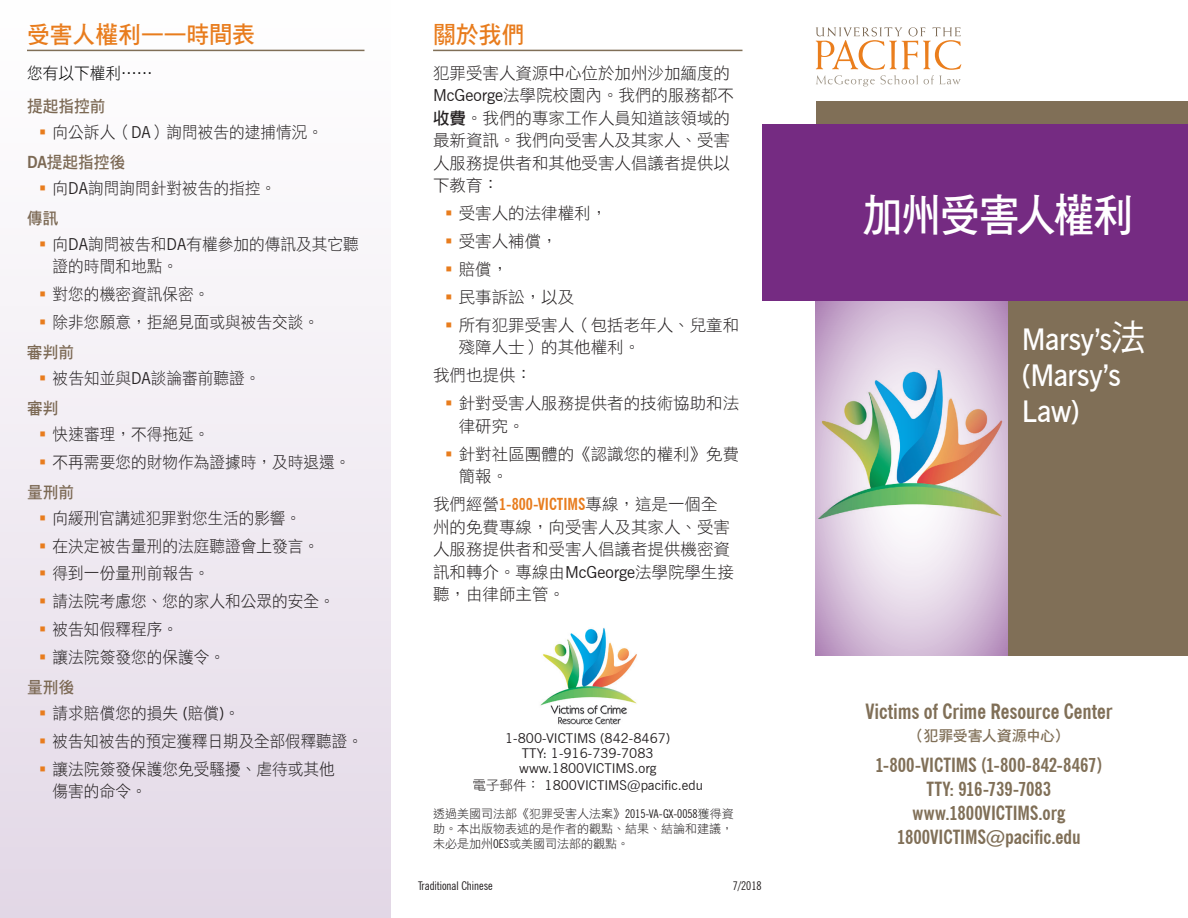
<style>
.page{position:relative;width:1188px;height:918px;background:#fff}
.page>*{position:absolute;margin:0;border:0;box-sizing:border-box;transform-origin:0 0}
.t1{font:45px "DF Hei Std W7";letter-spacing:-.045em;color:#fff;scale:.9 1}
.t2{font:600 30px/36px "News Gothic BT";letter-spacing:-.015em;color:#fff;scale:.95 1}
.t3{font:24px "DF Hei Std W7";color:#e87c1d;scale:.95 1}
.t4{font:700 condensed 21px "News Gothic BT";color:#806f57}
.t5{font:700 condensed 19.5px/24px "News Gothic BT";letter-spacing:-.005em;color:#806f57;text-align:center}
.t6{font:16.5px/22.5px "DF Hei Std W3";color:#231f20}
.t7{font:16.5px/22.5px "DF Hei Std W3";color:#231f20;scale:.95 1}
.t8{font:16.5px "DF Hei Std W7";color:#7c6954;scale:.95 1}
.t9{font:700 condensed 16.5px "News Gothic BT";color:#e87c1d}
.t10{font:16.5px "DF Hei Std W3";color:#231f20;scale:.94 1}
.t11{font:16.5px "DF Hei Std W3";color:#000;scale:.95 1}
.t12{font:15px "DF Hei Std W7";letter-spacing:-.02em;color:#806f57}
.t13{font:13.5px/15px "News Gothic BT";color:#231f20;text-align:center}
.t14{font:12px/15px "DF Hei Std W3";color:#231f20;text-align:justify}
.t15{font:condensed 12px "News Gothic BT";color:#231f20}
.s1{color:#e87c1d}
.s2{font-family:"News Gothic BT"}
.s3{font-family:"News Gothic BT";font-weight:700}
.s4{font-family:"DF Hei Std W7"}
.s5{font-family:"DF Hei Std W3";font-weight:400;font-stretch:normal;color:#231f20}
.s6{font-family:"DF Hei Std W3"}
.s7{font-family:"News Gothic BT";font-stretch:condensed}
.s8{font-family:"DF Hei Std W5";font-weight:400;font-size:36px}
</style>
<div class="page">
<div style="left:816px;top:101px;width:372px;height:555px;background:#806f57"></div>
<div style="left:762px;top:124px;width:426px;height:177px;background:#752b82"></div>
<svg style="left:816px;top:27px;width:145px;height:59px"></svg>
<div style="left:0;top:0;width:392px;height:918px;background:linear-gradient(to bottom,#fff,#e3d8e7)"></div>
<svg style="left:816px;top:301px;width:192px;height:355px;background:#cac4d0"></svg>
<hr style="left:433px;top:50px;width:309px;height:1px;background:#806f57">
<hr style="left:27px;top:50px;width:337px;height:1px;background:#806f57">
<img style="left:540px;top:628px;width:97px;height:97px">
<h3 class="t3" style="left:27px;top:21px;width:241px">受害人權利——時間表</h3>
<p class="t11" style="left:27px;top:64px;width:133px">您有以下權利……</p>
<p class="t8" style="left:27px;top:97px;width:84px">提起指控前</p>
<p class="t7" style="left:39px;top:121px;width:301px"><span class="s1">▪</span> 向公訴人（<span class="s2">DA</span>）詢問被告的逮捕情況。</p>
<p class="t8" style="left:27px;top:153px;width:105px"><span class="s3">DA</span>提起指控後</p>
<p class="t7" style="left:39px;top:176px;width:251px"><span class="s1">▪</span> 向<span class="s2">DA</span>詢問詢問針對被告的指控。</p>
<p class="t8" style="left:27px;top:209px;width:35px">傳訊</p>
<p class="t7" style="left:53px;top:232px;width:324px;text-indent:-13px"><span class="s1">▪</span> 向<span class="s2">DA</span>詢問被告和<span class="s2">DA</span>有權參加的傳訊及其它聽證的時間和地點。</p>
<p class="t7" style="left:39px;top:283px;width:181px"><span class="s1">▪</span> 對您的機密資訊保密。</p>
<p class="t7" style="left:39px;top:311px;width:296px"><span class="s1">▪</span> 除非您願意，拒絕見面或與被告交談。</p>
<p class="t8" style="left:27px;top:343px;width:51px">審判前</p>
<p class="t7" style="left:39px;top:367px;width:235px"><span class="s1">▪</span> 被告知並與<span class="s2">DA</span>談論審前聽證。</p>
<p class="t8" style="left:27px;top:399px;width:35px">審判</p>
<p class="t7" style="left:39px;top:422px;width:181px"><span class="s1">▪</span> 快速審理，不得拖延。</p>
<p class="t7" style="left:39px;top:450px;width:329px"><span class="s1">▪</span> 不再需要您的財物作為證據時，及時退還。</p>
<p class="t8" style="left:27px;top:483px;width:51px">量刑前</p>
<p class="t7" style="left:39px;top:506px;width:277px"><span class="s1">▪</span> 向緩刑官講述犯罪對您生活的影響。</p>
<p class="t7" style="left:39px;top:534px;width:296px"><span class="s1">▪</span> 在決定被告量刑的法庭聽證會上發言。</p>
<p class="t7" style="left:39px;top:562px;width:181px"><span class="s1">▪</span> 得到一份量刑前報告。</p>
<p class="t7" style="left:39px;top:590px;width:313px"><span class="s1">▪</span> 請法院考慮您、您的家人和公眾的安全。</p>
<p class="t7" style="left:39px;top:618px;width:148px"><span class="s1">▪</span> 被告知假釋程序。</p>
<p class="t7" style="left:39px;top:646px;width:197px"><span class="s1">▪</span> 讓法院簽發您的保護令。</p>
<p class="t8" style="left:27px;top:678px;width:51px">量刑後</p>
<p class="t7" style="left:39px;top:702px;width:213px"><span class="s1">▪</span> 請求賠償您的損失 <span class="s2">(</span>賠償<span class="s2">)</span>。</p>
<p class="t10" style="left:39px;top:732px;width:346px"><span class="s1">▪</span> 被告知被告的預定獲釋日期及全部假釋聽證。</p>
<p class="t7" style="left:53px;top:757px;width:298px;text-indent:-13px"><span class="s1">▪</span> 讓法院簽發保護您免受騷擾、虐待或其他傷害的命令。</p>
<h3 class="t3" style="left:433px;top:21px;width:97px">關於我們</h3>
<p class="t6" style="left:433px;top:61px;width:302px">犯罪受害人資源中心位於加州沙加緬度的<br><span class="s2">McGeorge</span>法學院校園內。我們的服務都不<span class="s4">收費</span>。我們的專家工作人員知道該領域的最新資訊。我們向受害人及其家人、受害人服務提供者和其他受害人倡議者提供以下教育：</p>
<p class="t6" style="left:445px;top:202px;width:163px"><span class="s1">▪</span> 受害人的法律權利，</p>
<p class="t6" style="left:445px;top:230px;width:114px"><span class="s1">▪</span> 受害人補償，</p>
<p class="t6" style="left:445px;top:258px;width:64px"><span class="s1">▪</span>賠償，</p>
<p class="t6" style="left:445px;top:286px;width:130px"><span class="s1">▪</span> 民事訴訟，以及</p>
<p class="t6" style="left:459px;top:314px;width:282px;text-indent:-13px"><span class="s1">▪</span> 所有犯罪受害人（包括老年人、兒童和殘障人士）的其他權利。</p>
<p class="t6" style="left:433px;top:364px;width:100px">我們也提供：</p>
<p class="t6" style="left:459px;top:392px;width:282px;text-indent:-13px"><span class="s1">▪</span> 針對受害人服務提供者的技術協助和法律研究。</p>
<p class="t6" style="left:459px;top:442px;width:282px;text-indent:-13px"><span class="s1">▪</span> 針對社區團體的《認識您的權利》免費簡報。</p>
<p class="t9" style="left:433px;top:494px;width:286px"><span class="s5">我們經營</span>1-800-VICTIMS<span class="s5">專線，這是一個全</span></p>
<p class="t6" style="left:433px;top:515px;width:302px">州的免費專線，向受害人及其家人、受害人服務提供者和受害人倡議者提供機密資訊和轉介。專線由<span class="s2">McGeorge</span>法學院學生接聽，由律師主管。</p>
<p class="t13" style="left:505px;top:731px;width:167px">1-800-VICTIMS (842-8467)<br>TTY: 1-916-739-7083 www.1800VICTIMS.org</p>
<p class="t13" style="left:473px;top:777px;width:232px"><span class="s6">電子郵件：</span> 1800VICTIMS@pacific.edu</p>
<p class="t14" style="left:433px;top:806px;width:302px">透過美國司法部《犯罪受害人法案》<span class="s7">2015-VA-GX-0058</span>獲得資助。本出版物表述的是作者的觀點、結果、結論和建議，未必是加州<span class="s7">OES</span>或美國司法部的觀點。</p>
<p class="t15" style="left:418px;top:879px;width:76px">Traditional Chinese</p>
<p class="t15" style="left:733px;top:879px;width:30px">7/2018</p>
<h1 class="t1" style="left:862px;top:190px;width:303px">加州受害人權利</h1>
<h2 class="t2" style="left:1022px;top:321px;width:132px">Marsy’s<span class="s8">法</span>(Marsy’s<br>Law)</h2>
<p class="t4" style="left:865px;top:698px;width:249px">Victims of Crime Resource Center</p>
<p class="t12" style="left:910px;top:728px;width:159px">（犯罪受害人資源中心）</p>
<p class="t5" style="left:875px;top:753px;width:228px">1-800-VICTIMS (1-800-842-8467)<br>TTY: 916-739-7083 www.1800VICTIMS.org<br>1800VICTIMS@pacific.edu</p>
</div>
